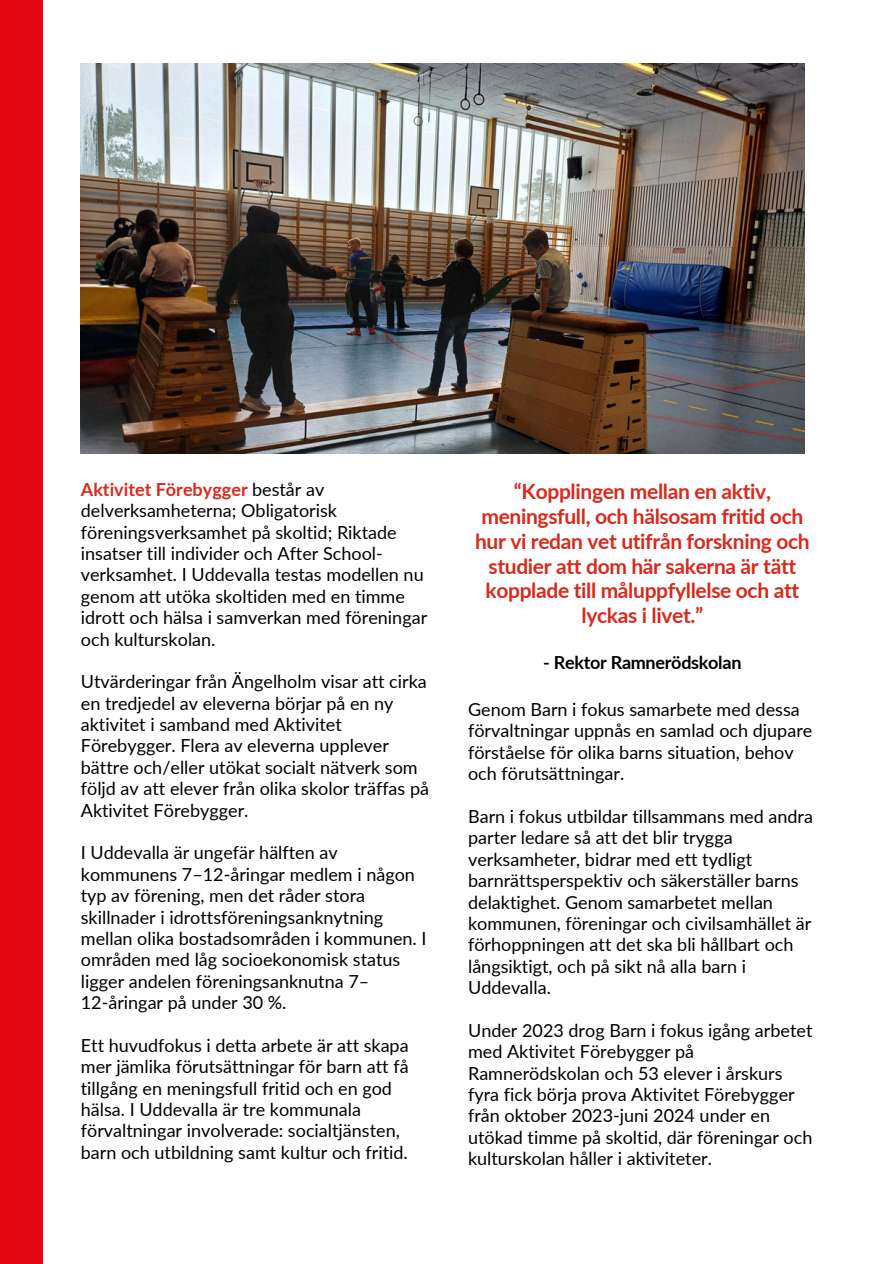
<style>
.page{position:relative;width:894px;height:1264px;background:#fff}
.page>*{position:absolute;margin:0;border:0;box-sizing:border-box;transform-origin:0 0}
.t1{font:700 21px/24.8px "Lato";letter-spacing:-.015em;color:#da291c;text-align:center}
.t2{font:18px/21.3px "Lato";color:#000}
.t3{font:700 18px "Lato";letter-spacing:-.015em;color:#000}
.s1{font-weight:700;color:#da291c}
</style>
<div class="page">
<div style="left:0;top:0;width:43px;height:1263px;background:#e30613"></div>
<img style="left:81px;top:64px;width:723px;height:389px">
<p class="t2" style="left:81px;top:478px;width:348px"><span class="s1">Aktivitet Förebygger</span> består av delverksamheterna; Obligatorisk föreningsverksamhet på skoltid; Riktade insatser till individer och After School&shy;verksamhet. I Uddevalla testas modellen nu genom att utöka skoltiden med en timme idrott och hälsa i samverkan med föreningar och kulturskolan.</p>
<p class="t2" style="left:81px;top:670px;width:349px">Utvärderingar från Ängelholm visar att cirka en tredjedel av eleverna börjar på en ny aktivitet i samband med Aktivitet Förebygger. Flera av eleverna upplever bättre och/eller utökat socialt nätverk som följd av att elever från olika skolor träffas på Aktivitet Förebygger.</p>
<p class="t2" style="left:81px;top:841px;width:347px">I Uddevalla är ungefär hälften av kommunens 7–12-åringar medlem i någon typ av förening, men det råder stora skillnader i idrottsföreningsanknytning mellan olika bostadsområden i kommunen. I områden med låg socioekonomisk status ligger andelen föreningsanknutna 7– 12-åringar på under 30 %.</p>
<p class="t2" style="left:81px;top:1034px;width:329px">Ett huvudfokus i detta arbete är att skapa mer jämlika förutsättningar för barn att få tillgång en meningsfull fritid och en god hälsa. I Uddevalla är tre kommunala förvaltningar involverade: socialtjänsten, barn och utbildning samt kultur och fritid.</p>
<p class="t1" style="left:475px;top:478px;width:336px">“Kopplingen mellan en aktiv, meningsfull, och hälsosam fritid och hur vi redan vet utifrån forskning och studier att dom här sakerna är tätt kopplade till måluppfyllelse och att lyckas i livet.”</p>
<h1 class="t3" style="left:543px;top:651px;width:200px">- Rektor Ramnerödskolan</h1>
<h2 class="t2" style="left:468px;top:698px;width:346px">Genom Barn i fokus samarbete med dessa förvaltningar uppnås en samlad och djupare förståelse för olika barns situation, behov och förutsättningar.</h2>
<p class="t2" style="left:468px;top:805px;width:346px">Barn i fokus utbildar tillsammans med andra parter ledare så att det blir trygga verksamheter, bidrar med ett tydligt barnrättsperspektiv och säkerställer barns delaktighet. Genom samarbetet mellan kommunen, föreningar och civilsamhället är förhoppningen att det ska bli hållbart och långsiktigt, och på sikt nå alla barn i Uddevalla.</p>
<p class="t2" style="left:468px;top:1019px;width:346px">Under 2023 drog Barn i fokus igång arbetet med Aktivitet Förebygger på Ramnerödskolan och 53 elever i årskurs fyra fick börja prova Aktivitet Förebygger från oktober 2023-juni 2024 under en utökad timme på skoltid, där föreningar och kulturskolan håller i aktiviteter.</p>
</div>
